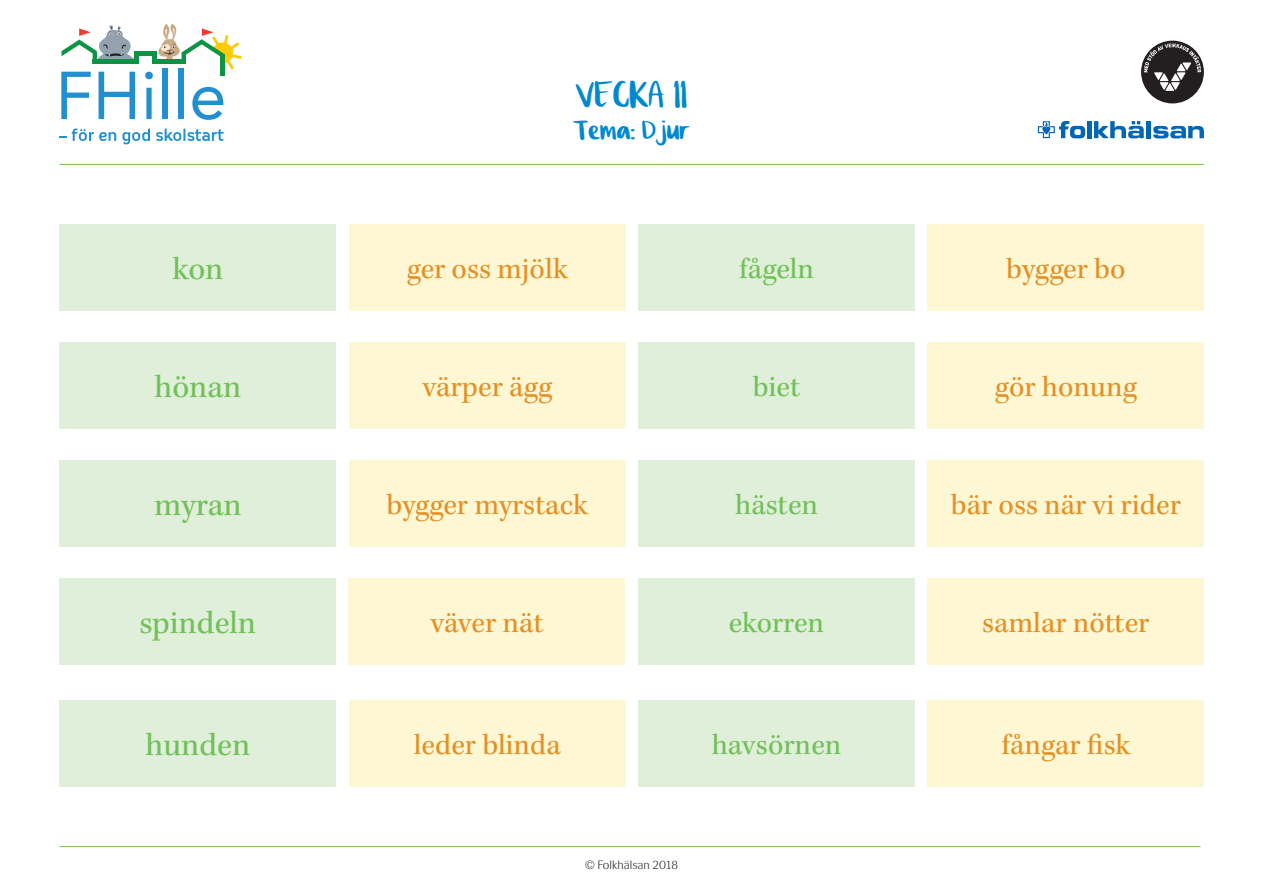
<style>
.page{position:relative;width:1263px;height:893px;background:#fff}
.page>*{position:absolute;margin:0;border:0;box-sizing:border-box;transform-origin:0 0}
.t1{font:46.95px "Cilla F Hscript";color:#0089cf}
.t2{font:34.95px "Cilla F Hscript";color:#0089cf}
.t3{font:33px "Kepler Std";color:#71c059}
.t4{font:30px "Kepler Std";color:#e39025}
.t5{font:30px "Kepler Std";color:#71c059}
.t6{font:300 12px "Siri";color:#231f20}
</style>
<div class="page">
<svg style="left:60px;top:129px;width:56px;height:12px"></svg>
<svg style="left:122px;top:128px;width:28px;height:16px"></svg>
<svg style="left:156px;top:128px;width:68px;height:13px"></svg>
<svg style="left:61px;top:72px;width:30px;height:47px"></svg>
<svg style="left:99px;top:72px;width:36px;height:47px"></svg>
<hr style="left:135px;top:51px;width:21px;height:4px;background:#0d9344">
<hr style="left:135px;top:51px;width:4px;height:13px;background:#0d9344">
<svg style="left:61px;top:25px;width:74px;height:39px"></svg>
<svg style="left:145px;top:24px;width:97px;height:96px"></svg>
<div style="left:220px;top:54px;width:5px;height:22px;background:#0d9344"></div>
<svg style="left:1038px;top:121px;width:47px;height:17px"></svg>
<div style="left:1087px;top:121px;width:5px;height:17px;background:#0166b3"></div>
<div style="left:1146px;top:121px;width:5px;height:17px;background:#0166b3"></div>
<svg style="left:1153px;top:126px;width:51px;height:12px"></svg>
<svg style="left:1094px;top:121px;width:50px;height:17px"></svg>
<svg style="left:1141px;top:41px;width:63px;height:62px"></svg>
<hr style="left:60px;top:846px;width:1140px;height:1px;background:#71c059">
<hr style="left:60px;top:164px;width:1144px;height:1px;background:#71c059">
<div style="left:60px;top:225px;width:276px;height:86px;background:#e0efd9"></div>
<div style="left:60px;top:342px;width:276px;height:87px;background:#e0efd9"></div>
<div style="left:60px;top:460px;width:276px;height:86px;background:#e0efd9"></div>
<div style="left:60px;top:578px;width:276px;height:86px;background:#e0efd9"></div>
<div style="left:60px;top:700px;width:276px;height:86px;background:#e0efd9"></div>
<div style="left:349px;top:225px;width:276px;height:86px;background:#fef7d4"></div>
<div style="left:349px;top:342px;width:276px;height:87px;background:#fef7d4"></div>
<div style="left:349px;top:460px;width:276px;height:86px;background:#fef7d4"></div>
<div style="left:349px;top:578px;width:276px;height:86px;background:#fef7d4"></div>
<div style="left:349px;top:700px;width:276px;height:86px;background:#fef7d4"></div>
<div style="left:638px;top:225px;width:276px;height:86px;background:#e0efd9"></div>
<div style="left:638px;top:342px;width:276px;height:87px;background:#e0efd9"></div>
<div style="left:638px;top:460px;width:276px;height:86px;background:#e0efd9"></div>
<div style="left:638px;top:578px;width:276px;height:86px;background:#e0efd9"></div>
<div style="left:638px;top:700px;width:276px;height:86px;background:#e0efd9"></div>
<div style="left:928px;top:225px;width:276px;height:86px;background:#fef7d4"></div>
<div style="left:928px;top:342px;width:276px;height:87px;background:#fef7d4"></div>
<div style="left:928px;top:460px;width:276px;height:86px;background:#fef7d4"></div>
<div style="left:927px;top:578px;width:277px;height:86px;background:#fef7d4"></div>
<div style="left:928px;top:700px;width:276px;height:86px;background:#fef7d4"></div>
<p class="t1" style="left:576px;top:68px;width:113px">VECKA 11</p>
<p class="t2" style="left:573px;top:111px;width:119px">Tema: Djur</p>
<p class="t3" style="left:172px;top:250px;width:52px">kon</p>
<p class="t4" style="left:407px;top:252px;width:163px">ger oss mjölk</p>
<p class="t5" style="left:739px;top:252px;width:76px">fågeln</p>
<p class="t4" style="left:1006px;top:252px;width:121px">bygger bo</p>
<p class="t3" style="left:154px;top:368px;width:88px">hönan</p>
<p class="t4" style="left:422px;top:370px;width:131px">värper ägg</p>
<p class="t5" style="left:753px;top:370px;width:49px">biet</p>
<p class="t4" style="left:995px;top:370px;width:143px">gör honung</p>
<p class="t3" style="left:154px;top:486px;width:89px">myran</p>
<p class="t4" style="left:386px;top:488px;width:203px">bygger myrstack</p>
<p class="t5" style="left:735px;top:488px;width:84px">hästen</p>
<p class="t4" style="left:951px;top:488px;width:232px">bär oss när vi rider</p>
<p class="t3" style="left:139px;top:604px;width:118px">spindeln</p>
<p class="t4" style="left:430px;top:606px;width:115px">väver nät</p>
<p class="t5" style="left:729px;top:606px;width:97px">ekorren</p>
<p class="t4" style="left:982px;top:606px;width:169px">samlar nötter</p>
<p class="t3" style="left:146px;top:726px;width:106px">hunden</p>
<p class="t4" style="left:414px;top:727px;width:149px">leder blinda</p>
<p class="t5" style="left:712px;top:727px;width:131px">havsörnen</p>
<p class="t4" style="left:1001px;top:727px;width:131px">fångar fisk</p>
<p class="t6" style="left:585px;top:858px;width:94px">© Folkhälsan 2018</p>
</div>
